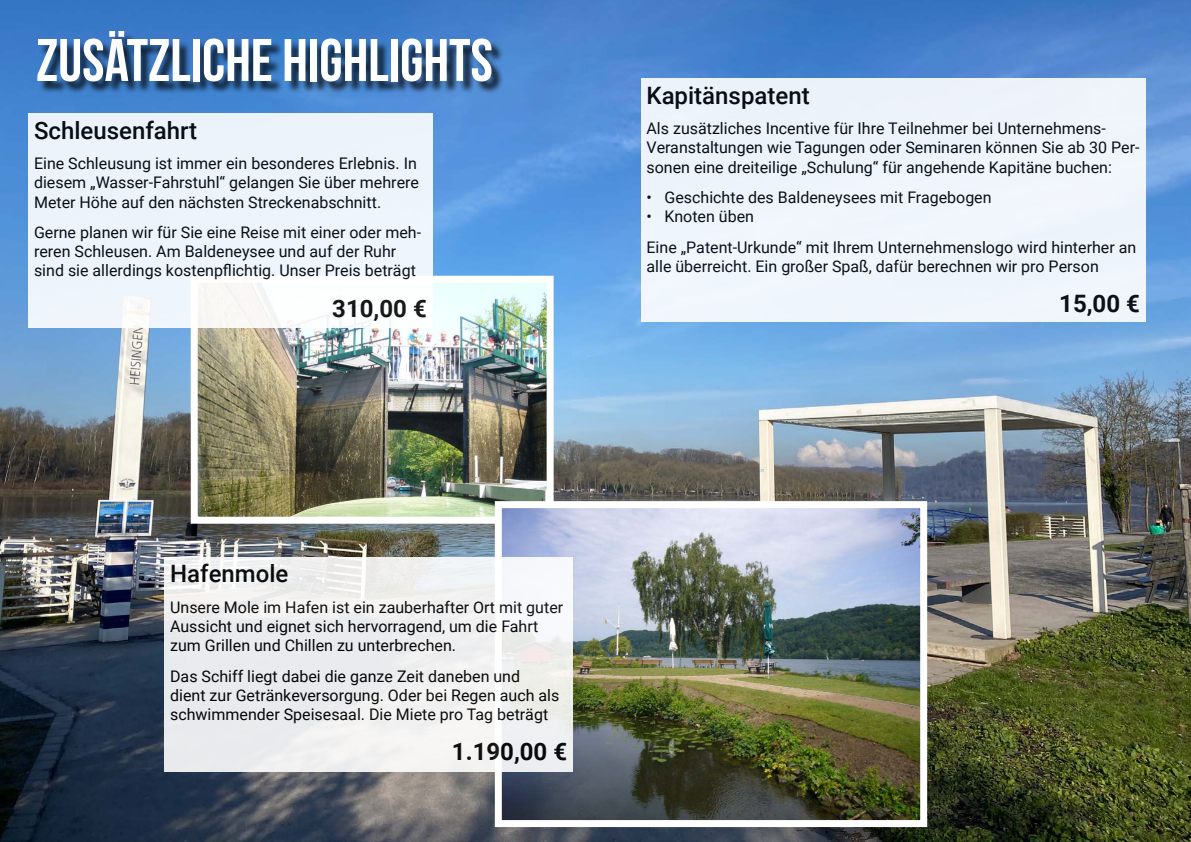
<style>
.page{position:relative;width:1191px;height:842px;background:#fff}
.page>*{position:absolute;margin:0;border:0;box-sizing:border-box;transform-origin:0 0}
.t1{font:700 60px "Bebas Neue";color:#fff}
.t2{font:500 24px "Roboto";color:#000}
.t3{font:700 24px "Roboto";color:#000}
.t4{font:16px/19.2px "Roboto";color:#000}
</style>
<div class="page">
<img style="left:0;top:0;width:1191px;height:842px">
<div style="left:39px;top:33px;width:465px;height:61px;background:#000;opacity:.75"></div>
<img style="left:199px;top:284px;width:346px;height:232px">
<div style="left:191px;top:276px;width:362px;height:248px;border:7px solid #fff"></div>
<div style="left:28px;top:113px;width:404px;height:214px;background:linear-gradient(to right,#edf3fa,#f2f7fc)"></div>
<img style="left:503px;top:509px;width:416px;height:310px">
<div style="left:495px;top:501px;width:432px;height:326px;border:7px solid #fff"></div>
<div style="left:164px;top:557px;width:409px;height:214px;background:#eeeeef"></div>
<div style="left:641px;top:79px;width:504px;height:243px;background:#eff4fb"></div>
<h1 class="t1" style="left:36px;top:27px;width:458px">ZUSÄTZLICHE HIGHLIGHTS</h1>
<h2 class="t2" style="left:34px;top:113px;width:165px">Schleusenfahrt</h2>
<p class="t4" style="left:34px;top:153px;width:386px">Eine Schleusung ist immer ein besonderes Erlebnis. In diesem „Wasser-Fahrstuhl“ gelangen Sie über mehrere<br>Meter Höhe auf den nächsten Streckenabschnitt.</p>
<p class="t4" style="left:34px;top:222px;width:388px">Gerne planen wir für Sie eine Reise mit einer oder meh&shy;reren Schleusen. Am Baldeneysee und auf der Ruhr sind sie allerdings kostenpflichtig. Unser Preis beträgt</p>
<h2 class="t3" style="left:332px;top:291px;width:96px">310,00 €</h2>
<h2 class="t2" style="left:646px;top:78px;width:165px">Kapitänspatent</h2>
<p class="t4" style="left:646px;top:118px;width:494px">Als zusätzliches Incentive für Ihre Teilnehmer bei Unternehmens-<br>Veranstaltungen wie Tagungen oder Seminaren können Sie ab 30 Per&shy;sonen eine dreiteilige „Schulung“ für angehende Kapitäne buchen:</p>
<p class="t4" style="left:646px;top:187px;width:346px">• Geschichte des Baldeneysees mit Fragebogen</p>
<p class="t4" style="left:646px;top:201px;width:491px;line-height:30.5px">• Knoten üben<br>Eine „Patent-Urkunde“ mit Ihrem Unternehmenslogo wird hinterher an</p>
<p class="t4" style="left:646px;top:256px;width:454px">alle überreicht. Ein großer Spaß, dafür berechnen wir pro Person</p>
<h2 class="t3" style="left:1059px;top:287px;width:82px">15,00 €</h2>
<h2 class="t2" style="left:170px;top:557px;width:120px">Hafenmole</h2>
<p class="t4" style="left:170px;top:597px;width:394px">Unsere Mole im Hafen ist ein zauberhafter Ort mit guter<br>Aussicht und eignet sich hervorragend, um die Fahrt zum Grillen und Chillen zu unterbrechen.</p>
<p class="t4" style="left:170px;top:666px;width:391px">Das Schiff liegt dabei die ganze Zeit daneben und dient zur Getränkeversorgung. Oder bei Regen auch als schwimmender Speisesaal. Die Miete pro Tag beträgt</p>
<h2 class="t3" style="left:452px;top:735px;width:117px">1.190,00 €</h2>
</div>
